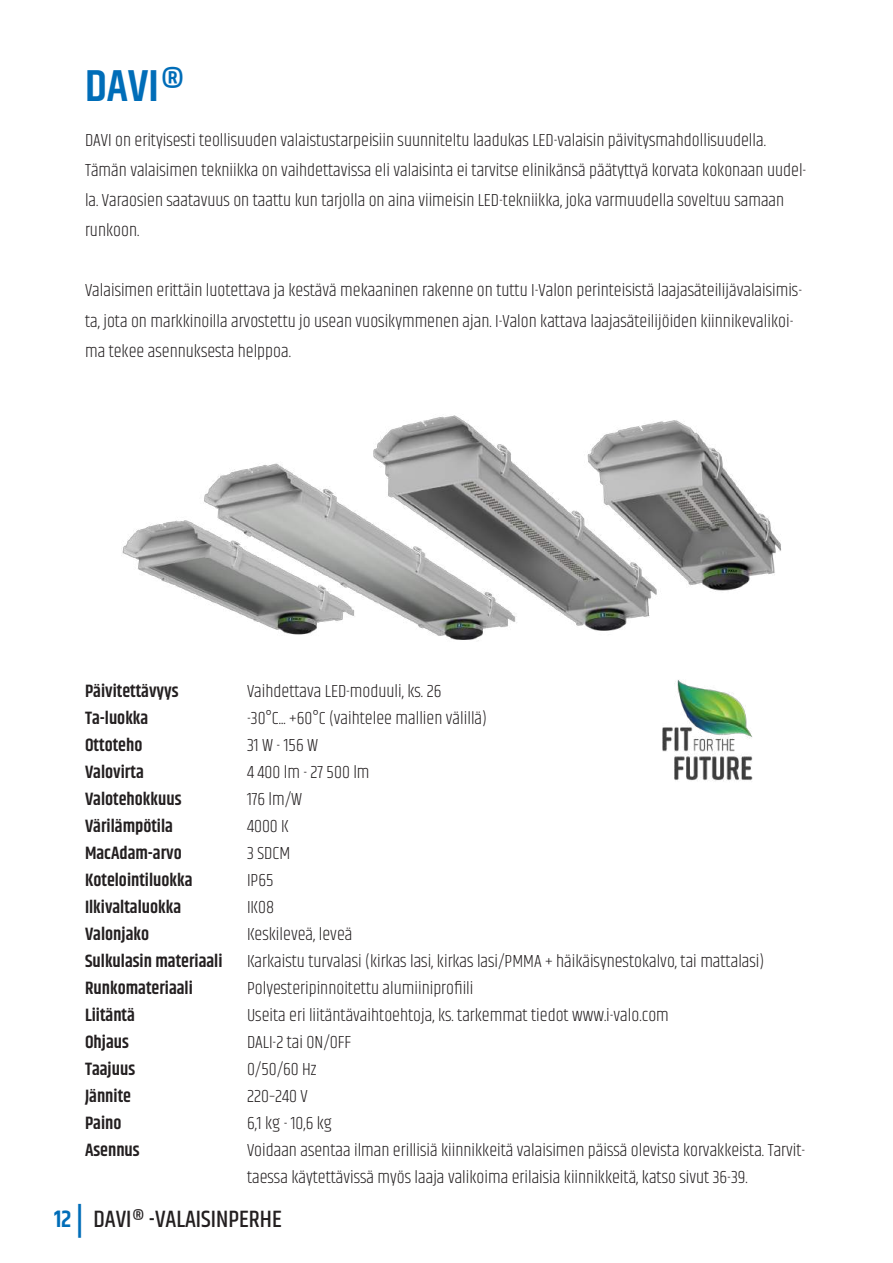
<style>
.page{position:relative;width:893px;height:1263px;background:#fff}
.page>*{position:absolute;margin:0;border:0;box-sizing:border-box;transform-origin:0 0}
.t1{font:600 45px "Khand";color:#006db8}
.t2{font:500 24px "Khand";color:#231f20}
.t3{font:300 18px/30px "Khand";color:#231f20}
.t4{font:600 18px "Khand";color:#231f20}
.s1{font-weight:600;color:#006db8}
.s2{font-weight:600;font-size:33px;color:#006db8}
</style>
<div class="page">
<img style="left:122px;top:415px;width:659px;height:226px">
<img style="left:662px;top:680px;width:91px;height:101px">
<h1 class="t1" style="left:85px;top:56px;width:101px">DAVI®</h1>
<p class="t3" style="left:85px;top:127px;width:723px">DAVI on erityisesti teollisuuden valaistustarpeisiin suunniteltu laadukas LED-valaisin päivitysmahdollisuudella.<br>Tämän valaisimen tekniikka on vaihdettavissa eli valaisinta ei tarvitse elinikänsä päätyttyä korvata kokonaan uudel&shy;la. Varaosien saatavuus on taattu kun tarjolla on aina viimeisin LED-tekniikka, joka varmuudella soveltuu samaan runkoon.</p>
<p class="t3" style="left:85px;top:277px;width:718px">Valaisimen erittäin luotettava ja kestävä mekaaninen rakenne on tuttu I-Valon perinteisistä laajasäteilijävalaisimis&shy;ta, jota on markkinoilla arvostettu jo usean vuosikymmenen ajan. I-Valon kattava laajasäteilijöiden kiinnikevalikoi&shy;ma tekee asennuksesta helppoa.</p>
<p class="t4" style="left:85px;top:679px;width:95px">Päivitettävyys</p>
<p class="t3" style="left:247px;top:677px;width:196px">Vaihdettava LED-moduuli, ks. 26</p>
<p class="t4" style="left:85px;top:706px;width:65px">Ta-luokka</p>
<p class="t3" style="left:247px;top:704px;width:241px">-30°C... +60°C (vaihtelee mallien välillä)</p>
<p class="t4" style="left:85px;top:733px;width:59px">Ottoteho</p>
<p class="t3" style="left:247px;top:731px;width:73px">31 W - 156 W</p>
<p class="t4" style="left:85px;top:760px;width:60px">Valovirta</p>
<p class="t3" style="left:247px;top:758px;width:124px">4 400 lm - 27 500 lm</p>
<p class="t4" style="left:85px;top:787px;width:98px">Valotehokkuus</p>
<p class="t3" style="left:247px;top:785px;width:57px">176 lm/W</p>
<p class="t4" style="left:85px;top:814px;width:89px">Värilämpötila</p>
<p class="t3" style="left:247px;top:812px;width:43px">4000 K</p>
<p class="t4" style="left:85px;top:841px;width:98px">MacAdam-arvo</p>
<p class="t3" style="left:247px;top:839px;width:45px">3 SDCM</p>
<p class="t4" style="left:85px;top:868px;width:109px">Kotelointiluokka</p>
<p class="t3" style="left:247px;top:866px;width:28px">IP65</p>
<p class="t4" style="left:85px;top:895px;width:98px">Ilkivaltaluokka</p>
<p class="t3" style="left:247px;top:893px;width:29px">IK08</p>
<p class="t4" style="left:85px;top:922px;width:66px">Valonjako</p>
<p class="t3" style="left:247px;top:920px;width:107px">Keskileveä, leveä</p>
<p class="t4" style="left:85px;top:949px;width:139px">Sulkulasin materiaali</p>
<p class="t3" style="left:247px;top:947px;width:519px">Karkaistu turvalasi (kirkas lasi, kirkas lasi/PMMA + häikäisynestokalvo, tai mattalasi)</p>
<p class="t4" style="left:85px;top:976px;width:109px">Runkomateriaali</p>
<p class="t3" style="left:247px;top:974px;width:228px">Polyesteripinnoitettu alumiiniprofiili</p>
<p class="t4" style="left:85px;top:1003px;width:51px">Liitäntä</p>
<p class="t3" style="left:247px;top:1001px;width:423px">Useita eri liitäntävaihtoehtoja, ks. tarkemmat tiedot www.i-valo.com</p>
<p class="t4" style="left:85px;top:1030px;width:45px">Ohjaus</p>
<p class="t3" style="left:247px;top:1028px;width:105px">DALI-2 tai ON/OFF</p>
<p class="t4" style="left:85px;top:1057px;width:52px">Taajuus</p>
<p class="t3" style="left:247px;top:1055px;width:71px">0/50/60 Hz</p>
<p class="t4" style="left:85px;top:1084px;width:47px">Jännite</p>
<p class="t3" style="left:247px;top:1082px;width:62px">220–240 V</p>
<p class="t4" style="left:85px;top:1111px;width:38px">Paino</p>
<p class="t3" style="left:247px;top:1109px;width:86px">6,1 kg - 10,6 kg</p>
<p class="t4" style="left:85px;top:1138px;width:56px">Asennus</p>
<p class="t3" style="left:247px;top:1138px;width:560px;line-height:27px">Voidaan asentaa ilman erillisiä kiinnikkeitä valaisimen päissä olevista korvakkeista. Tarvit&shy;taessa käytettävissä myös laaja valikoima erilaisia kiinnikkeitä, katso sivut 36-39.</p>
<h2 class="t2" style="left:54px;top:1204px;width:229px"><span class="s1">12</span> <span class="s2">|</span> DAVI® -VALAISINPERHE</h2>
</div>
